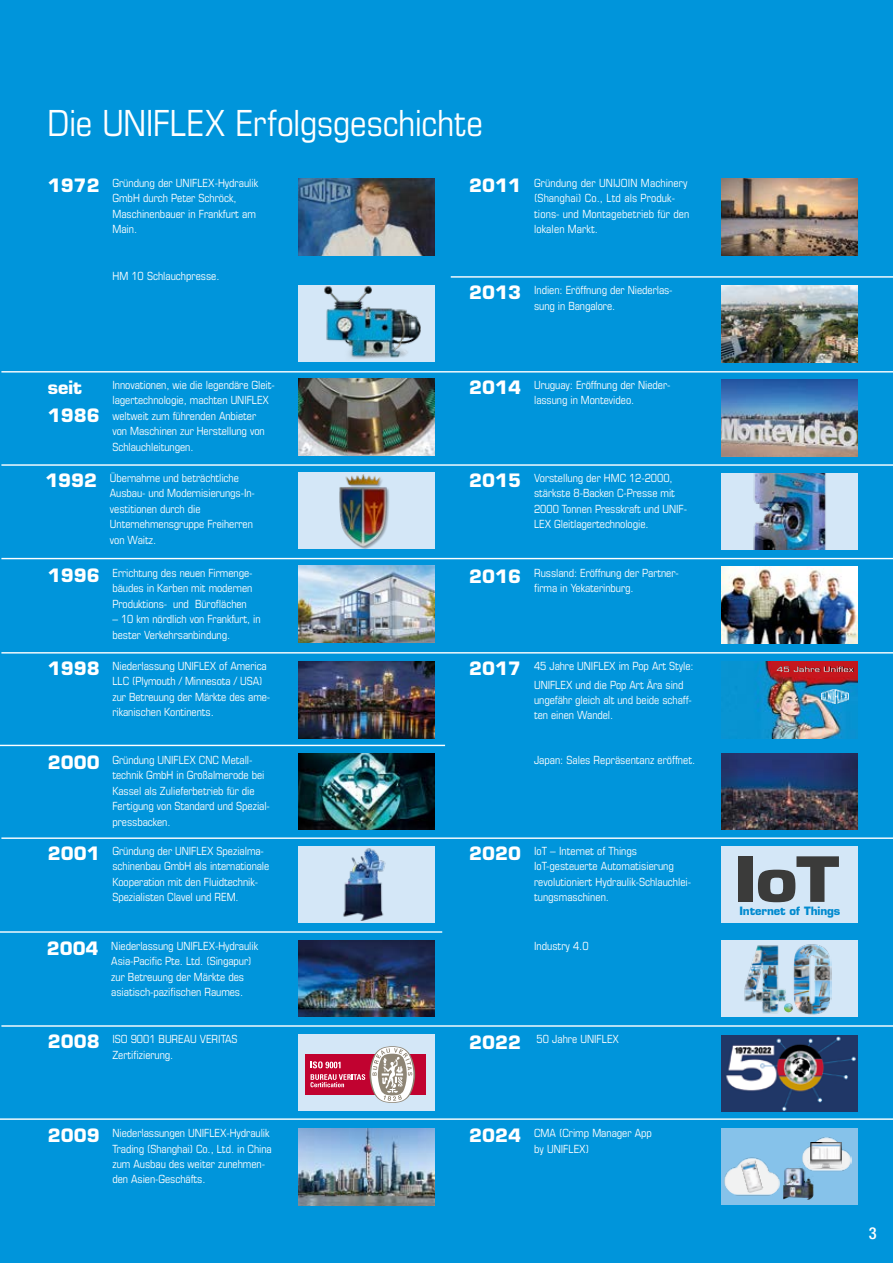
<style>
.page{position:relative;width:893px;height:1263px;background:#0095db}
.page>*{position:absolute;margin:0;border:0;box-sizing:border-box;transform-origin:0 0}
.t1{font:700 60.75px "Eurostile LT Std";color:#3b3b3a;scale:1.18 1}
.t2{font:condensed 36px "Eurostile LT Std";letter-spacing:-.01em;color:#fff}
.t3{font:700 18px/28px "Eurostile LT Std";color:#fff}
.t4{font:500 condensed 16.5px "Helvetica Neue LT Pro";color:#fff}
.t5{font:condensed 11.25px/15.5px "Eurostile LT Std";letter-spacing:-.005em;color:#fff}
.t6{font:700 11.25px "Eurostile LT Std";letter-spacing:-.01em;color:#008acf}
.t7{font:7.05px "Eurostile LT Std";letter-spacing:.02em;color:#fff;scale:1.33 1}
.s1{font-weight:700;font-stretch:normal;font-size:18px}
</style>
<div class="page">
<div style="left:298px;top:1034px;width:136px;height:76px;background:#d4e7f7"></div>
<div style="left:306px;top:1054px;width:120px;height:41px;background:#c10230"></div>
<svg style="left:310px;top:1046px;width:105px;height:57px"></svg>
<div style="left:0;top:179px;width:218px;height:1026px;background:#0095db"></div>
<img style="left:298px;top:1128px;width:136px;height:77px">
<img style="left:298px;top:179px;width:136px;height:76px">
<img style="left:298px;top:379px;width:136px;height:76px">
<div style="left:298px;top:472px;width:136px;height:77px;background:#d4e7f7"></div>
<img style="left:339px;top:474px;width:50px;height:75px">
<img style="left:298px;top:566px;width:136px;height:76px">
<img style="left:298px;top:661px;width:136px;height:77px">
<img style="left:298px;top:753px;width:136px;height:77px">
<div style="left:298px;top:846px;width:136px;height:77px;background:#d4e7f7"></div>
<img style="left:343px;top:848px;width:43px;height:73px">
<img style="left:298px;top:940px;width:136px;height:77px">
<img style="left:298px;top:285px;width:136px;height:77px">
<div style="left:497px;top:179px;width:269px;height:1026px;background:#0095db"></div>
<img style="left:722px;top:179px;width:136px;height:76px">
<img style="left:722px;top:286px;width:136px;height:76px">
<hr style="left:451px;top:276px;width:442px;height:2px;background:#fff">
<hr style="left:1px;top:371px;width:892px;height:1px;background:#fff">
<img style="left:722px;top:380px;width:136px;height:76px">
<img style="left:722px;top:473px;width:136px;height:77px">
<hr style="left:1px;top:464px;width:892px;height:2px;background:#fff">
<hr style="left:1px;top:558px;width:892px;height:1px;background:#fff">
<img style="left:722px;top:567px;width:136px;height:76px">
<img style="left:722px;top:753px;width:136px;height:77px">
<div style="left:722px;top:846px;width:136px;height:77px;background:#d4e7f7"></div>
<div style="left:722px;top:940px;width:136px;height:77px;background:#d4e7f7"></div>
<img style="left:744px;top:944px;width:88px;height:71px">
<svg style="left:784px;top:1003px;width:9px;height:9px"></svg>
<img style="left:722px;top:1035px;width:136px;height:77px">
<div style="left:722px;top:1128px;width:136px;height:77px;background:#86c2ea"></div>
<img style="left:724px;top:1157px;width:56px;height:39px">
<img style="left:740px;top:1160px;width:24px;height:33px">
<img style="left:802px;top:1137px;width:50px;height:34px">
<img style="left:807px;top:1142px;width:38px;height:26px">
<img style="left:783px;top:1165px;width:31px;height:35px">
<img style="left:722px;top:661px;width:136px;height:77px">
<svg style="left:777px;top:666px;width:77px;height:6px"></svg>
<img style="left:821px;top:690px;width:27px;height:13px">
<hr style="left:0;top:1118px;width:893px;height:2px;background:#fff">
<hr style="left:1px;top:1025px;width:892px;height:2px;background:#fff">
<hr style="left:1px;top:837px;width:892px;height:2px;background:#fff">
<hr style="left:1px;top:652px;width:892px;height:1px;background:#fff">
<hr style="left:0;top:931px;width:442px;height:2px;background:#fff">
<hr style="left:0;top:745px;width:445px;height:1px;background:#fff">
<h2 class="t2" style="left:48px;top:102px;width:437px">Die UNIFLEX Erfolgsgeschichte</h2>
<p class="t5" style="left:112px;top:175px;width:147px;text-indent:-65px"><span class="s1">1972</span> Gründung der UNIFLEX-Hydraulik<br>GmbH durch Peter Schröck,<br>Maschinenbauer in Frankfurt am<br>Main.</p>
<p class="t5" style="left:112px;top:268px;width:109px">HM 10 Schlauchpresse.</p>
<h3 class="t3" style="left:469px;top:171px;width:53px">2011</h3>
<p class="t5" style="left:534px;top:175px;width:157px">Gründung der UNIJOIN Machinery (Shanghai) Co., Ltd als Produk&shy;tions- und Montagebetrieb für den lokalen Markt.</p>
<h3 class="t3" style="left:48px;top:373px;width:53px">seit<br>1986</h3>
<p class="t5" style="left:112px;top:377px;width:164px">Innovationen, wie die legendäre Gleit&shy;lagertechnologie, machten UNIFLEX weltweit zum führenden Anbieter<br>von Maschinen zur Herstellung von Schlauchleitungen.</p>
<p class="t5" style="left:110px;top:470px;width:147px;text-indent:-65px"><span class="s1">1992</span> Übernahme und beträchtliche<br>Ausbau- und Modernisierungs-In&shy;vestitionen durch die<br>Unternehmensgruppe Freiherren von Waitz.</p>
<p class="t5" style="left:112px;top:565px;width:142px;text-align:justify;text-indent:-65px"><span class="s1">1996</span> Errichtung des neuen Firmenge&shy;bäudes in Karben mit modernen Produktions- und Büroflächen</p>
<p class="t5" style="left:112px;top:611px;width:150px">– 10 km nördlich von Frankfurt, in bester Verkehrsanbindung.</p>
<p class="t5" style="left:112px;top:658px;width:159px">Niederlassung UNIFLEX of America<br>LLC (Plymouth / Minnesota / USA) zur Betreuung der Märkte des ame&shy;rikanischen Kontinents.</p>
<h3 class="t3" style="left:48px;top:654px;width:53px">1998</h3>
<p class="t5" style="left:112px;top:752px;width:159px;text-indent:-65px"><span class="s1">2000</span> Gründung UNIFLEX CNC Metall&shy;technik GmbH in Großalmerode bei<br>Kassel als Zulieferbetrieb für die<br>Fertigung von Standard und Spezial&shy;pressbacken.</p>
<p class="t5" style="left:112px;top:843px;width:158px;text-indent:-65px"><span class="s1">2001</span> Gründung der UNIFLEX Spezialma&shy;schinenbau GmbH als internationale Kooperation mit den Fluidtechnik-Spezialisten Clavel und REM.</p>
<p class="t5" style="left:111px;top:938px;width:148px;text-indent:-65px"><span class="s1">2004</span> Niederlassung UNIFLEX-Hydraulik Asia-Pacific Pte. Ltd. (Singapur) zur Betreuung der Märkte des asiatisch-pazifischen Raumes.</p>
<p class="t5" style="left:48px;top:1031px;width:191px;text-align:center"><span class="s1">2008</span> ISO 9001 BUREAU VERITAS<br>Zertifizierung.</p>
<p class="t5" style="left:112px;top:1125px;width:161px;text-indent:-65px"><span class="s1">2009</span> Niederlassungen UNIFLEX-Hydraulik Trading (Shanghai) Co., Ltd. in China zum Ausbau des weiter zunehmen&shy;den Asien-Geschäfts.</p>
<p class="t5" style="left:534px;top:282px;width:140px;text-indent:-65px"><span class="s1">2013</span> Indien: Eröffnung der Niederlas&shy;sung in Bangalore.</p>
<p class="t5" style="left:534px;top:377px;width:138px;text-indent:-65px"><span class="s1">2014</span> Uruguay: Eröffnung der Nieder&shy;lassung in Montevideo.</p>
<p class="t5" style="left:534px;top:470px;width:154px;text-indent:-65px"><span class="s1">2015</span> Vorstellung der HMC 12-2000, stärkste 8-Backen C-Presse mit<br>2000 Tonnen Presskraft und UNIF-<br>LEX Gleitlagertechnologie.</p>
<p class="t5" style="left:534px;top:565px;width:146px;text-indent:-65px"><span class="s1">2016</span> Russland: Eröffnung der Partner&shy;firma in Yekaterinburg.</p>
<h3 class="t3" style="left:469px;top:654px;width:53px">2017</h3>
<p class="t5" style="left:534px;top:656px;width:161px;line-height:18.5px">45 Jahre UNIFLEX im Pop Art Style:<br>UNIFLEX und die Pop Art Ära sind</p>
<p class="t5" style="left:534px;top:692px;width:159px">ungefähr gleich alt und beide schaff&shy;ten einen Wandel.</p>
<p class="t5" style="left:534px;top:751px;width:163px">Japan: Sales Repräsentanz eröffnet.</p>
<p class="t5" style="left:534px;top:843px;width:159px;text-indent:-65px"><span class="s1">2020</span> IoT – Internet of Things<br>IoT-gesteuerte Automatisierung revolutioniert Hydraulik-Schlauchlei&shy;tungsmaschinen.</p>
<p class="t5" style="left:534px;top:938px;width:56px">Industry 4.0</p>
<p class="t5" style="left:469px;top:1031px;width:151px"><span class="s1">2022</span> 50 Jahre UNIFLEX</p>
<p class="t5" style="left:469px;top:1125px;width:184px;text-align:center"><span class="s1">2024</span> CMA (Crimp Manager App by UNIFLEX)</p>
<p class="t7" style="left:777px;top:665px;width:59px">45 Jahre Uniflex</p>
<h1 class="t1" style="left:734px;top:842px;width:91px">IoT</h1>
<p class="t6" style="left:739px;top:904px;width:103px">Internet of Things</p>
<h3 class="t4" style="left:869px;top:1223px;width:9px">3</h3>
</div>
